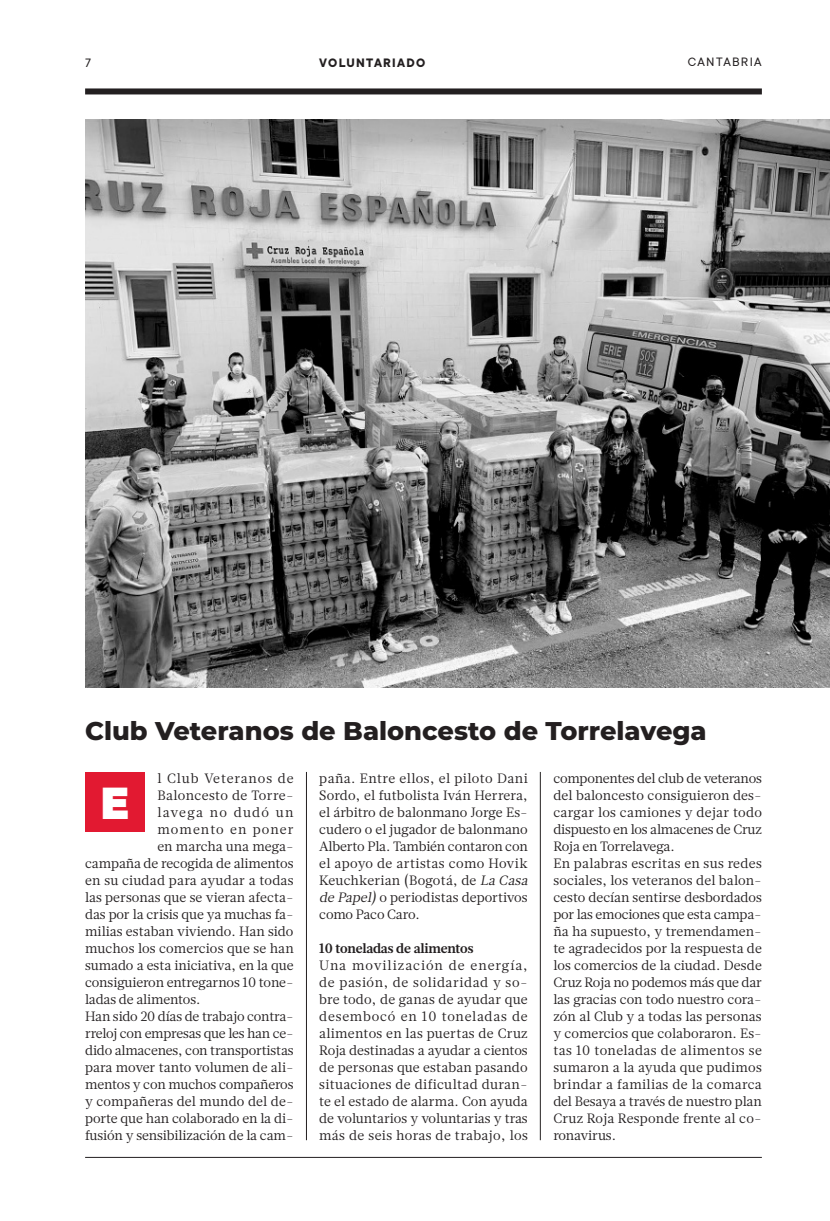
<style>
.page{position:relative;width:830px;height:1221px;background:#fff}
.page>*{position:absolute;margin:0;border:0;box-sizing:border-box;transform-origin:0 0}
.t1{font:900 49.8px "TT Commons";color:#fff}
.t2{font:800 25.65px "Montserrat";color:#231f20}
.TEXTO_GENERAL_OK{font:13.5px/17px "Glosa Text";letter-spacing:-.005em;color:#231f20;text-align:justify}
.TEXTO_GENERAL_OK-2{font:13.5px "Glosa Text";letter-spacing:.015em;color:#231f20}
.TEXTO_GENERAL_OK-3{font:700 13.5px "Glosa Text";letter-spacing:-.015em;color:#231f20}
.TEXTO_GENERAL_OK-4{font:13.5px "Glosa Text";letter-spacing:.025em;color:#231f20}
.TEXTO_GENERAL_OK-5{font:13.5px "Glosa Text";letter-spacing:.06em;color:#231f20}
.TEXTO_GENERAL_OK-6{font:13.5px "Glosa Text";letter-spacing:.09em;color:#231f20}
.TEXTO_GENERAL_OK-7{font:13.5px "Glosa Text";letter-spacing:.075em;color:#231f20}
.t3{font:700 13.5px "TT Commons";letter-spacing:.095em;color:#231f20}
.t4{font:13.5px "TT Commons";letter-spacing:.095em;color:#231f20}
.s1{font-style:italic}
</style>
<div class="page">
<div style="left:85px;top:88px;width:676px;height:6px;background:#231f20"></div>
<hr style="left:85px;top:1157px;width:676px;height:1px;background:#231f20">
<img style="left:85px;top:119px;width:744px;height:568px">
<div style="left:85px;top:772px;width:60px;height:59px;background:#e21931"></div>
<hr style="left:306px;top:772px;width:1px;height:368px;background:#231f20">
<hr style="left:540px;top:772px;width:1px;height:368px;background:#231f20">
<p class="t4" style="left:85px;top:55px;width:7px">7</p>
<p class="t3" style="left:319px;top:56px;width:107px">VOLUNTARIADO</p>
<p class="t4" style="left:687px;top:55px;width:75px">CANTABRIA</p>
<p class="t2" style="left:85px;top:711px;width:622px">Club Veteranos de Baloncesto de Torrelavega</p>
<p class="TEXTO_GENERAL_OK-5" style="left:157px;top:769px;width:138px">l Club Veteranos de</p>
<p class="TEXTO_GENERAL_OK-4" style="left:157px;top:786px;width:138px">Baloncesto de Torre-</p>
<p class="TEXTO_GENERAL_OK-6" style="left:157px;top:803px;width:138px">lavega no dudó un</p>
<p class="TEXTO_GENERAL_OK-7" style="left:157px;top:820px;width:138px">momento en poner</p>
<p class="TEXTO_GENERAL_OK" style="left:157px;top:837px;width:138px">en marcha una mega-</p>
<p class="TEXTO_GENERAL_OK" style="left:85px;top:854px;width:210px">campaña de recogida de alimentos</p>
<p class="TEXTO_GENERAL_OK-2" style="left:85px;top:871px;width:210px">en su ciudad para ayudar a todas</p>
<p class="TEXTO_GENERAL_OK" style="left:85px;top:888px;width:210px">las personas que se vieran afecta-</p>
<p class="TEXTO_GENERAL_OK" style="left:85px;top:905px;width:210px">das por la crisis que ya muchas fa-</p>
<p class="TEXTO_GENERAL_OK" style="left:85px;top:922px;width:210px">milias estaban viviendo. Han sido</p>
<p class="TEXTO_GENERAL_OK" style="left:85px;top:939px;width:210px">muchos los comercios que se han</p>
<p class="TEXTO_GENERAL_OK" style="left:85px;top:956px;width:210px">sumado a esta iniciativa, en la que</p>
<p class="TEXTO_GENERAL_OK" style="left:85px;top:973px;width:210px">consiguieron entregarnos 10 tone-</p>
<p class="TEXTO_GENERAL_OK" style="left:85px;top:990px;width:117px">ladas de alimentos.</p>
<p class="TEXTO_GENERAL_OK" style="left:85px;top:1007px;width:210px">Han sido 20 días de trabajo contra&shy;rreloj con empresas que les han ce&shy;dido almacenes, con transportistas para mover tanto volumen de ali&shy;mentos y con muchos compañeros y compañeras del mundo del de&shy;porte que han colaborado en la di&shy;fusión y sensibilización de la cam-</p>
<p class="TEXTO_GENERAL_OK" style="left:319px;top:769px;width:213px;text-align:left">paña. Entre ellos, el piloto Dani<br>Sordo, el futbolista Iván Herrera, el árbitro de balonmano Jorge Es&shy;cudero o el jugador de balonmano<br>Alberto Pla. También contaron con el apoyo de artistas como Hovik<br>Keuchkerian (Bogotá, de <span class="s1">La Casa de Papel)</span>o periodistas deportivos como Paco Caro.</p>
<p class="TEXTO_GENERAL_OK-3" style="left:319px;top:939px;width:156px">10 toneladas de alimentos</p>
<p class="TEXTO_GENERAL_OK" style="left:319px;top:956px;width:210px">Una movilización de energía, de pasión, de solidaridad y so&shy;bre todo, de ganas de ayudar que desembocó en 10 toneladas de alimentos en las puertas de Cruz Roja destinadas a ayudar a cientos de personas que estaban pasando situaciones de dificultad duran&shy;te el estado de alarma. Con ayuda de voluntarios y voluntarias y tras más de seis horas de trabajo, los</p>
<p class="TEXTO_GENERAL_OK" style="left:553px;top:769px;width:210px">componentes del club de veteranos del baloncesto consiguieron des&shy;cargar los camiones y dejar todo dispuesto en los almacenes de Cruz Roja en Torrelavega.</p>
<p class="TEXTO_GENERAL_OK" style="left:553px;top:854px;width:210px">En palabras escritas en sus redes sociales, los veteranos del balon&shy;cesto decían sentirse desbordados por las emociones que esta campa&shy;ña ha supuesto, y tremendamen&shy;te agradecidos por la respuesta de los comercios de la ciudad. Desde Cruz Roja no podemos más que dar las gracias con todo nuestro cora&shy;zón al Club y a todas las personas y comercios que colaboraron. Es&shy;tas 10 toneladas de alimentos se sumaron a la ayuda que pudimos brindar a familias de la comarca del Besaya a través de nuestro plan Cruz Roja Responde frente al co&shy;ronavirus.</p>
<p class="t1" style="left:100px;top:775px;width:30px">E</p>
</div>
